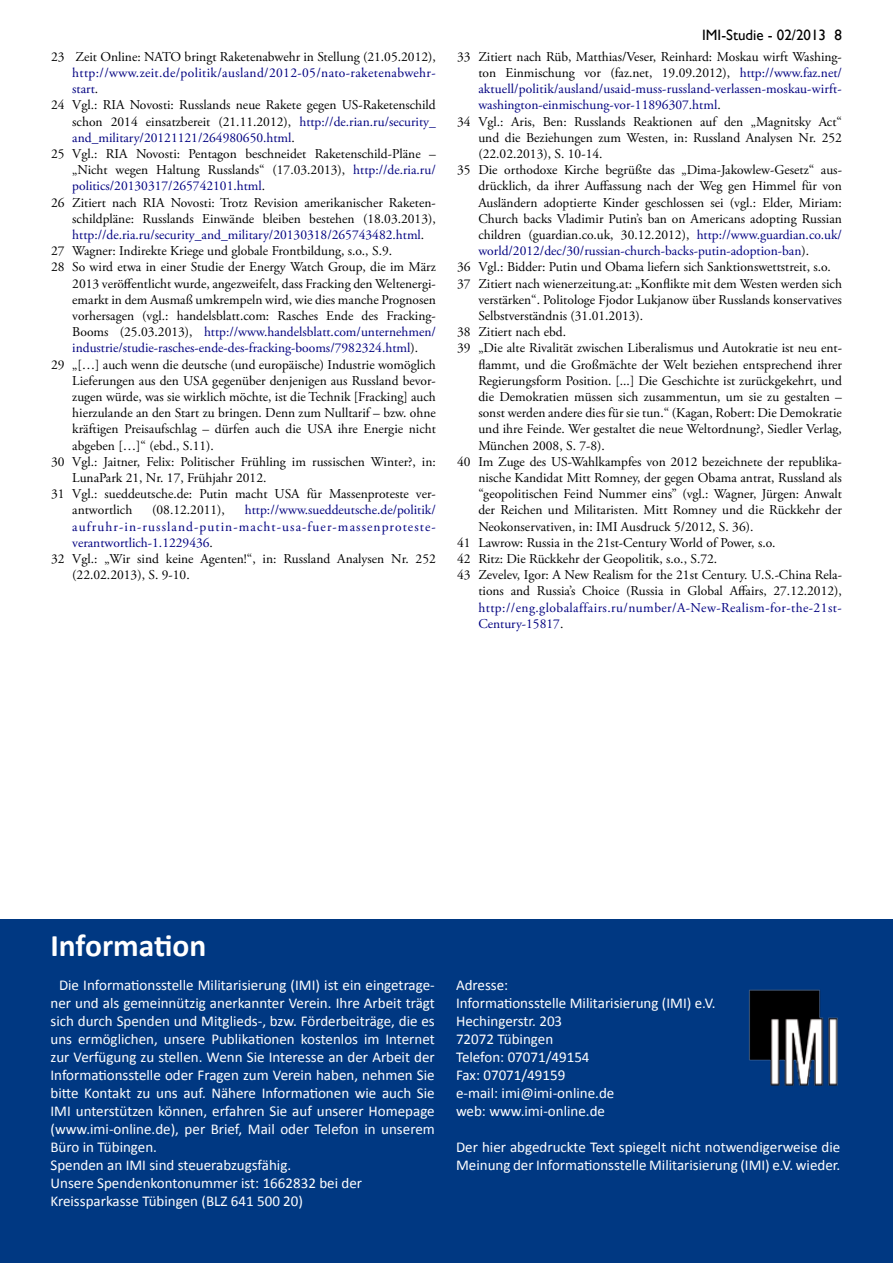
<style>
.page{position:relative;width:893px;height:1263px;background:#fff}
.page>*{position:absolute;margin:0;border:0;box-sizing:border-box;transform-origin:0 0}
.t1{font:700 31.5px "Calibri";color:#fff}
.t2{font:15px/18px "Calibri";color:#fff}
.t3{font:15px "Gill Sans";color:#000}
.t4{font:13.5px "Adobe Garamond Pro";color:#000}
.t5{font:13.5px "Adobe Garamond Pro";color:#000080}
.t6{font:13.5px/16.2px "Adobe Garamond Pro";letter-spacing:.03em;color:#000080}
.t7{font:13.5px "Adobe Garamond Pro";letter-spacing:.025em;color:#000080}
.t8{font:13.5px "Adobe Garamond Pro";letter-spacing:.08em;color:#000080}
.s1{color:#000}
.s2{color:#000080}
</style>
<div class="page">
<div style="left:0;top:919px;width:893px;height:344px;background:#003882"></div>
<img style="left:749px;top:989px;width:89px;height:97px">
<p class="t4" style="left:51px;top:48px;width:386px">23 Zeit Online: NATO bringt Raketenabwehr in Stellung (21.05.2012),</p>
<p class="t7" style="left:72px;top:65px;width:365px">http://www.zeit.de/politik/ausland/2012-05/nato-raketenabwehr-</p>
<p class="t5" style="left:72px;top:81px;width:28px">start<span class="s1">.</span></p>
<p class="t4" style="left:51px;top:97px;width:386px">24 Vgl.: RIA Novosti: Russlands neue Rakete gegen US-Raketenschild</p>
<p class="t4" style="left:72px;top:113px;width:365px">schon 2014 einsatzbereit (21.11.2012), <span class="s2">http://de.rian.ru/security_</span></p>
<p class="t5" style="left:72px;top:129px;width:224px">and_military/20121121/264980650.html<span class="s1">.</span></p>
<p class="t4" style="left:51px;top:146px;width:386px">25 Vgl.: RIA Novosti: Pentagon beschneidet Raketenschild-Pläne –</p>
<p class="t4" style="left:72px;top:162px;width:365px">„Nicht wegen Haltung Russlands“ (17.03.2013), <span class="s2">http://de.ria.ru/</span></p>
<p class="t5" style="left:72px;top:178px;width:194px">politics/20130317/265742101.html<span class="s1">.</span></p>
<p class="t4" style="left:51px;top:194px;width:386px">26 Zitiert nach RIA Novosti: Trotz Revision amerikanischer Raketen-</p>
<p class="t4" style="left:72px;top:210px;width:365px">schildpläne: Russlands Einwände bleiben bestehen (18.03.2013),</p>
<p class="t5" style="left:72px;top:227px;width:354px">http://de.ria.ru/security_and_military/20130318/265743482.html<span class="s1">.</span></p>
<p class="t4" style="left:51px;top:243px;width:343px">27 Wagner: Indirekte Kriege und globale Frontbildung, s.o., S.9.</p>
<p class="t4" style="left:51px;top:259px;width:386px">28 So wird etwa in einer Studie der Energy Watch Group, die im März</p>
<p class="t4" style="left:72px;top:275px;width:365px">2013 veröffentlicht wurde, angezweifelt, dass Fracking den Weltenergi-</p>
<p class="t4" style="left:72px;top:291px;width:365px">emarkt in dem Ausmaß umkrempeln wird, wie dies manche Prognosen</p>
<p class="t4" style="left:72px;top:308px;width:365px">vorhersagen (vgl.: handelsblatt.com: Rasches Ende des Fracking-</p>
<p class="t5" style="left:72px;top:324px;width:365px"><span class="s1">Booms (25.03.2013),</span> http://www.handelsblatt.com/unternehmen/</p>
<p class="t5" style="left:72px;top:340px;width:347px">industrie/studie-rasches-ende-des-fracking-booms/7982324.html<span class="s1">).</span></p>
<p class="t4" style="left:51px;top:356px;width:386px">29 „[…] auch wenn die deutsche (und europäische) Industrie womöglich</p>
<p class="t4" style="left:72px;top:372px;width:365px">Lieferungen aus den USA gegenüber denjenigen aus Russland bevor-</p>
<p class="t4" style="left:72px;top:389px;width:365px">zugen würde, was sie wirklich möchte, ist die Technik [Fracking] auch</p>
<p class="t4" style="left:72px;top:405px;width:365px">hierzulande an den Start zu bringen. Denn zum Nulltarif – bzw. ohne</p>
<p class="t4" style="left:72px;top:421px;width:365px">kräftigen Preisaufschlag – dürfen auch die USA ihre Energie nicht</p>
<p class="t4" style="left:72px;top:437px;width:143px">abgeben […]“ (ebd., S.11).</p>
<p class="t4" style="left:51px;top:453px;width:386px">30 Vgl.: Jaitner, Felix: Politischer Frühling im russischen Winter?, in:</p>
<p class="t4" style="left:72px;top:470px;width:196px">LunaPark 21, Nr. 17, Frühjahr 2012.</p>
<p class="t4" style="left:51px;top:486px;width:386px">31 Vgl.: sueddeutsche.de: Putin macht USA für Massenproteste ver-</p>
<p class="t4" style="left:72px;top:502px;width:62px">antwortlich</p>
<p class="t4" style="left:152px;top:502px;width:74px">(08.12.2011),</p>
<p class="t5" style="left:245px;top:502px;width:192px">http://www.sueddeutsche.de/politik/</p>
<p class="t8" style="left:72px;top:518px;width:365px">aufruhr-in-russland-putin-macht-usa-fuer-massenproteste-</p>
<p class="t5" style="left:72px;top:534px;width:142px">verantwortlich-1.1229436<span class="s1">.</span></p>
<p class="t4" style="left:51px;top:551px;width:386px">32 Vgl.: „Wir sind keine Agenten!“, in: Russland Analysen Nr. 252</p>
<p class="t4" style="left:72px;top:567px;width:119px">(22.02.2013), S. 9-10.</p>
<p class="t3" style="left:702px;top:27px;width:141px">IMI-Studie - 02/2013 8</p>
<p class="t4" style="left:457px;top:48px;width:386px">33 Zitiert nach Rüb, Matthias/Veser, Reinhard: Moskau wirft Washing-</p>
<p class="t4" style="left:478px;top:65px;width:365px">ton Einmischung vor (faz.net, 19.09.2012), <span class="s2">http://www.faz.net/</span></p>
<p class="t5" style="left:478px;top:81px;width:365px">aktuell/politik/ausland/usaid-muss-russland-verlassen-moskau-wirft-</p>
<p class="t5" style="left:478px;top:97px;width:244px">washington-einmischung-vor-11896307.html<span class="s1">.</span></p>
<p class="t4" style="left:457px;top:113px;width:386px">34 Vgl.: Aris, Ben: Russlands Reaktionen auf den „Magnitsky Act“</p>
<p class="t4" style="left:478px;top:129px;width:365px">und die Beziehungen zum Westen, in: Russland Analysen Nr. 252</p>
<p class="t4" style="left:478px;top:146px;width:126px">(22.02.2013), S. 10-14.</p>
<p class="t4" style="left:457px;top:162px;width:386px">35 Die orthodoxe Kirche begrüßte das „Dima-Jakowlew-Gesetz“ aus-</p>
<p class="t4" style="left:478px;top:178px;width:365px">drücklich, da ihrer Auffassung nach der Weg gen Himmel für von</p>
<p class="t4" style="left:478px;top:194px;width:365px">Ausländern adoptierte Kinder geschlossen sei (vgl.: Elder, Miriam:</p>
<p class="t4" style="left:478px;top:210px;width:365px">Church backs Vladimir Putin’s ban on Americans adopting Russian</p>
<p class="t4" style="left:478px;top:227px;width:365px">children (guardian.co.uk, 30.12.2012), <span class="s2">http://www.guardian.co.uk/</span></p>
<p class="t5" style="left:478px;top:243px;width:332px">world/2012/dec/30/russian-church-backs-putin-adoption-ban<span class="s1">).</span></p>
<p class="t4" style="left:457px;top:259px;width:375px">36 Vgl.: Bidder: Putin und Obama liefern sich Sanktionswettstreit, s.o.</p>
<p class="t4" style="left:457px;top:275px;width:386px">37 Zitiert nach wienerzeitung.at: „Konflikte mit dem Westen werden sich</p>
<p class="t4" style="left:478px;top:291px;width:365px">verstärken“. Politologe Fjodor Lukjanow über Russlands konservatives</p>
<p class="t4" style="left:478px;top:308px;width:166px">Selbstverständnis (31.01.2013).</p>
<p class="t4" style="left:457px;top:324px;width:110px">38 Zitiert nach ebd.</p>
<p class="t4" style="left:457px;top:340px;width:386px">39 „Die alte Rivalität zwischen Liberalismus und Autokratie ist neu ent-</p>
<p class="t4" style="left:478px;top:356px;width:365px">flammt, und die Großmächte der Welt beziehen entsprechend ihrer</p>
<p class="t4" style="left:478px;top:372px;width:365px">Regierungsform Position. [...] Die Geschichte ist zurückgekehrt, und</p>
<p class="t4" style="left:478px;top:389px;width:365px">die Demokratien müssen sich zusammentun, um sie zu gestalten –</p>
<p class="t4" style="left:478px;top:405px;width:365px">sonst werden andere dies für sie tun.“ (Kagan, Robert: Die Demokratie</p>
<p class="t4" style="left:478px;top:421px;width:365px">und ihre Feinde. Wer gestaltet die neue Weltordnung?, Siedler Verlag,</p>
<p class="t4" style="left:478px;top:437px;width:128px">München 2008, S. 7-8).</p>
<p class="t4" style="left:457px;top:453px;width:386px">40 Im Zuge des US-Wahlkampfes von 2012 bezeichnete der republika-</p>
<p class="t4" style="left:478px;top:470px;width:365px">nische Kandidat Mitt Romney, der gegen Obama antrat, Russland als</p>
<p class="t4" style="left:478px;top:486px;width:365px">“geopolitischen Feind Nummer eins” (vgl.: Wagner, Jürgen: Anwalt</p>
<p class="t4" style="left:478px;top:502px;width:365px">der Reichen und Militaristen. Mitt Romney und die Rückkehr der</p>
<p class="t4" style="left:478px;top:518px;width:277px">Neokonservativen, in: IMI Ausdruck 5/2012, S. 36).</p>
<p class="t4" style="left:457px;top:534px;width:320px">41 Lawrow: Russia in the 21st-Century World of Power, s.o.</p>
<p class="t4" style="left:457px;top:551px;width:262px">42 Ritz: Die Rückkehr der Geopolitik, s.o., S.72.</p>
<p class="t4" style="left:457px;top:567px;width:386px">43 Zevelev, Igor: A New Realism for the 21st Century. U.S.-China Rela-</p>
<p class="t4" style="left:478px;top:583px;width:365px">tions and Russia’s Choice (Russia in Global Affairs, 27.12.2012),</p>
<p class="t6" style="left:478px;top:600px;width:365px">http://eng.globalaffairs.ru/number/A-New-Realism-for-the-21st-<br>Century-15817<span class="s1">.</span></p>
<h1 class="t1" style="left:50px;top:925px;width:157px">Information</h1>
<p class="t2" style="left:50px;top:976px;width:386px;text-indent:9px">Die Informationsstelle Militarisierung (IMI) ist ein eingetrage&shy;ner und als gemeinnützig anerkannter Verein. Ihre Arbeit trägt sich durch Spenden und Mitglieds-, bzw. Förderbeiträge, die es uns ermöglichen, unsere Publikationen kostenlos im Internet zur Verfügung zu stellen. Wenn Sie Interesse an der Arbeit der Informationsstelle oder Fragen zum Verein haben, nehmen Sie bitte Kontakt zu uns auf. Nähere Informationen wie auch Sie IMI unterstützen können, erfahren Sie auf unserer Homepage (www.imi-online.de), per Brief, Mail oder Telefon in unserem Büro in Tübingen.<br>Spenden an IMI sind steuerabzugsfähig.<br>Unsere Spendenkontonummer ist: 1662832 bei der Kreissparkasse Tübingen (BLZ 641 500 20)</p>
<p class="t2" style="left:456px;top:976px;width:261px">Adresse:<br>Informationsstelle Militarisierung (IMI) e.V.<br>Hechingerstr. 203<br>72072 Tübingen<br>Telefon: 07071/49154<br>Fax: 07071/49159<br>e-mail: imi@imi-online.de<br>web: www.imi-online.de</p>
<p class="t2" style="left:456px;top:1138px;width:386px">Der hier abgedruckte Text spiegelt nicht notwendigerweise die<br>Meinung der Informationsstelle Militarisierung (IMI) e.V. wieder.</p>
</div>
